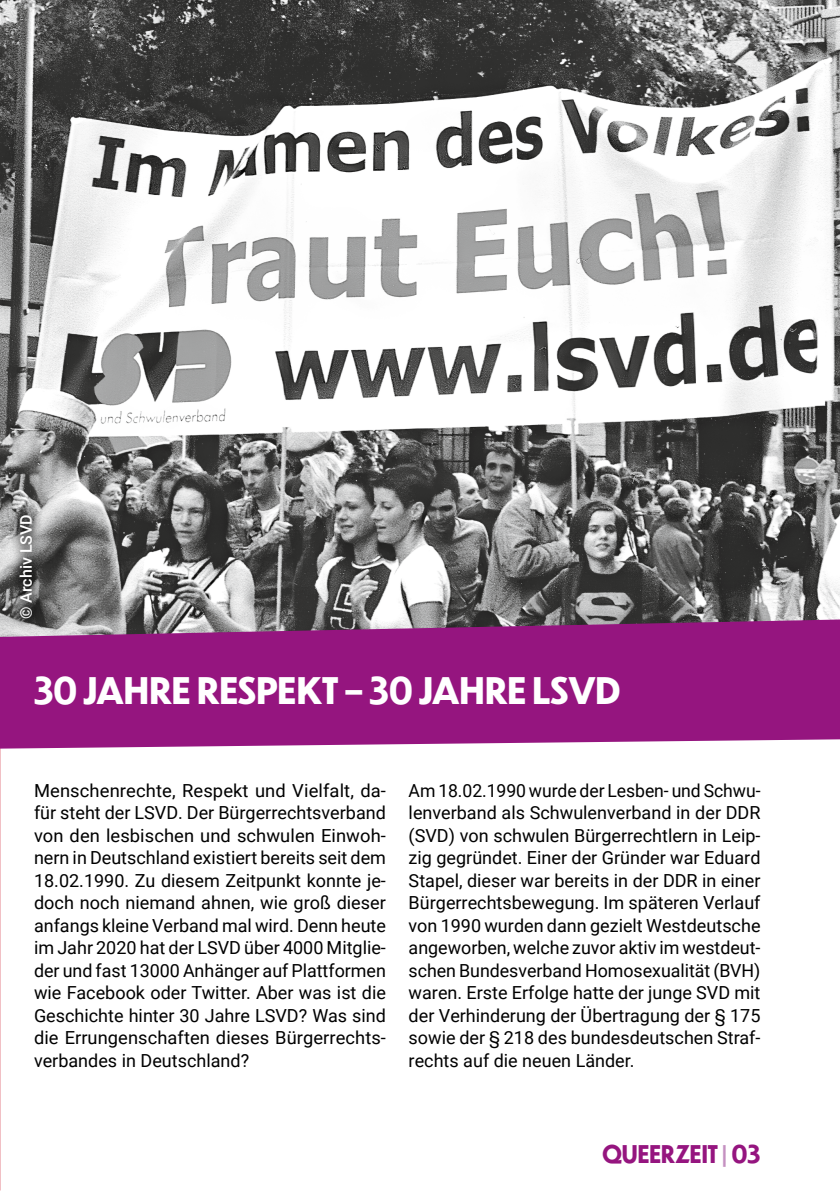
<style>
.page{position:relative;width:840px;height:1191px;background:#fff}
.page>*{position:absolute;margin:0;border:0;box-sizing:border-box;transform-origin:0 0}
.t1{font:700 36px "Dunbar Low";letter-spacing:-.005em;color:#fff}
.t2{font:700 24px "Dunbar Low";color:#95157f;scale:.93 1}
.t3{font:18px/22.4px "Roboto";color:#000;text-align:justify}
.t4{font:500 16px "Roboto";color:#fff}
.s1{color:#c591c1}
</style>
<div class="page">
<img style="left:0;top:0;width:839px;height:619px">
<svg style="left:0;top:619px;width:839px;height:129px;background:#982484"></svg>
<svg style="left:9px;top:503px;width:35px;height:126px"></svg>
<svg style="left:10px;top:504px;width:32px;height:124px;background:#6e6f6e"></svg>
<p class="t4" style="left:15px;top:619px;width:106px;rotate:-90deg">© Archiv LSVD</p>
<h1 class="t1" style="left:34px;top:664px;width:587px">30 JAHRE RESPEKT – 30 JAHRE LSVD</h1>
<p class="t3" style="left:34px;top:778px;width:353px">Menschenrechte, Respekt und Vielfalt, da&shy;für steht der LSVD. Der Bürgerrechtsverband von den lesbischen und schwulen Einwoh&shy;nern in Deutschland existiert bereits seit dem 18.02.1990. Zu diesem Zeitpunkt konnte je&shy;doch noch niemand ahnen, wie groß dieser anfangs kleine Verband mal wird. Denn heute im Jahr 2020 hat der LSVD über 4000 Mitglie&shy;der und fast 13000 Anhänger auf Plattformen wie Facebook oder Twitter. Aber was ist die Geschichte hinter 30 Jahre LSVD? Was sind die Errungenschaften dieses Bürgerrechts&shy;verbandes in Deutschland?</p>
<p class="t3" style="left:408px;top:778px;width:353px">Am 18.02.1990 wurde der Lesben- und Schwu&shy;lenverband als Schwulenverband in der DDR (SVD) von schwulen Bürgerrechtlern in Leip&shy;zig gegründet. Einer der Gründer war Eduard Stapel, dieser war bereits in der DDR in einer Bürgerrechtsbewegung. Im späteren Verlauf von 1990 wurden dann gezielt Westdeutsche angeworben, welche zuvor aktiv im westdeut&shy;schen Bundesverband Homosexualität (BVH) waren. Erste Erfolge hatte der junge SVD mit der Verhinderung der Übertragung der § 175 sowie der § 218 des bundesdeutschen Straf&shy;rechts auf die neuen Länder.</p>
<h2 class="t2" style="left:602px;top:1136px;width:171px">QUEERZEIT <span class="s1">|</span> 03</h2>
</div>
